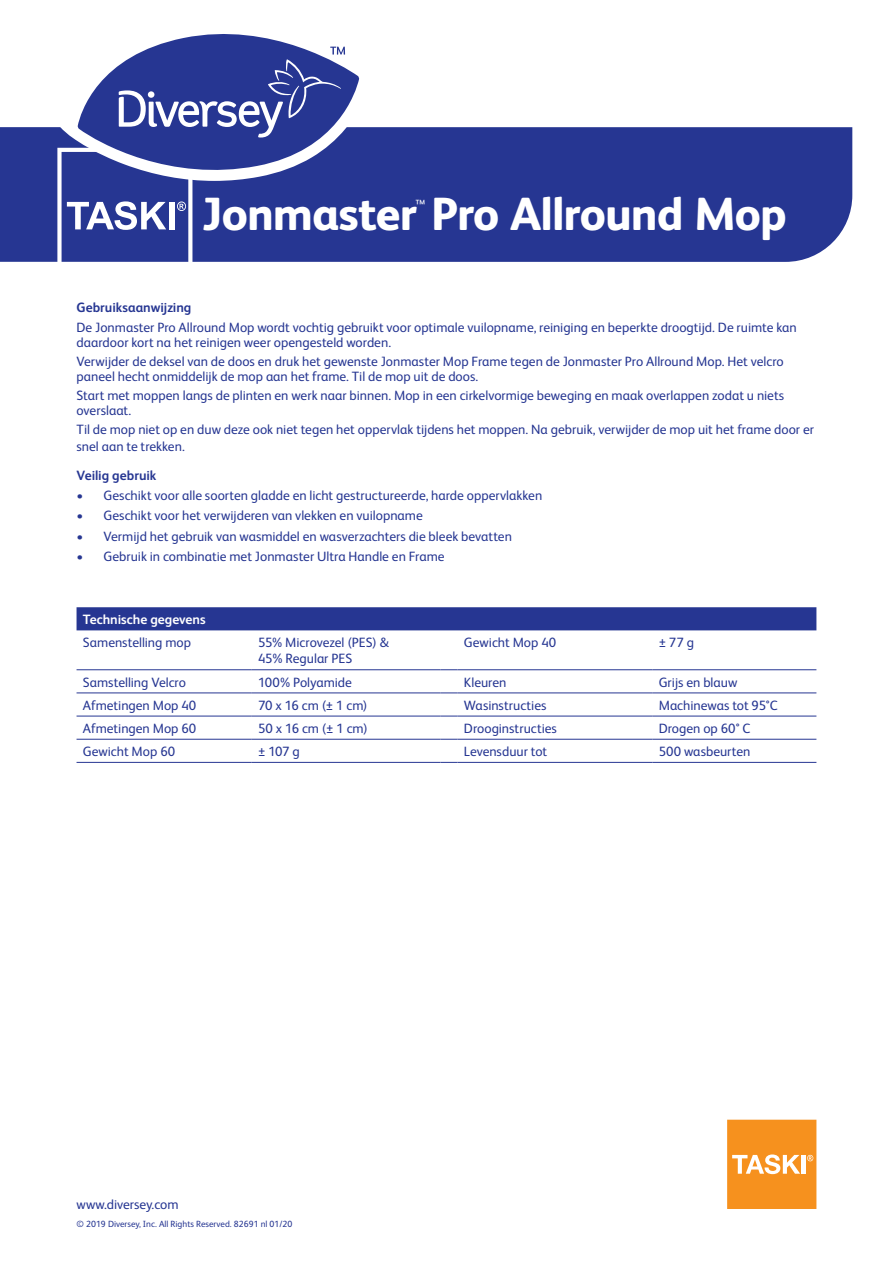
<style>
.page{position:relative;width:893px;height:1263px;background:#fff}
.page>*{position:absolute;margin:0;border:0;box-sizing:border-box;transform-origin:0 0}
.t1{font:800 46.5px "FS Albert Pro";letter-spacing:-.02em;color:#fff}
.t2{font:16.35px "FS Albert Pro";color:#fff}
.Maintext{font:13.5px/15px "FS Albert Pro";color:#263692}
.Table_Text{font:13.5px/16.2px "FS Albert Pro";color:#263692}
.Table_Subheads{font:700 13.5px "FS Albert Pro";color:#fff}
.Subheads{font:700 13.5px "FS Albert Pro";color:#263692}
.Maintext-2{font:700 13.5px "FS Albert Pro";letter-spacing:-.005em;color:#263692}
.t3{font:9px "FS Albert Pro";color:#263692}
</style>
<div class="page">
<div style="left:0;top:127px;width:852px;height:135px;background:#263692"></div>
<svg style="left:57px;top:148px;width:135px;height:114px;background:#4e5ba6"></svg>
<div style="left:169px;top:202px;width:6px;height:27px;background:#fff"></div>
<div style="left:77px;top:607px;width:739px;height:23px;background:#263692"></div>
<hr style="left:77px;top:669px;width:175px;height:1px;background:#263692">
<hr style="left:252px;top:669px;width:189px;height:1px;background:#263692">
<svg style="left:441px;top:669px;width:17px;height:1px"></svg>
<hr style="left:458px;top:669px;width:194px;height:1px;background:#263692">
<hr style="left:652px;top:669px;width:164px;height:1px;background:#263692">
<hr style="left:77px;top:692px;width:175px;height:1px;background:#263692">
<hr style="left:252px;top:692px;width:189px;height:1px;background:#263692">
<svg style="left:441px;top:692px;width:17px;height:1px"></svg>
<hr style="left:458px;top:692px;width:194px;height:1px;background:#263692">
<hr style="left:652px;top:692px;width:164px;height:1px;background:#263692">
<hr style="left:77px;top:716px;width:175px;height:1px;background:#263692">
<hr style="left:252px;top:716px;width:189px;height:1px;background:#263692">
<svg style="left:441px;top:716px;width:17px;height:1px"></svg>
<hr style="left:458px;top:716px;width:194px;height:1px;background:#263692">
<hr style="left:652px;top:716px;width:164px;height:1px;background:#263692">
<hr style="left:77px;top:739px;width:175px;height:1px;background:#263692">
<hr style="left:252px;top:739px;width:189px;height:1px;background:#263692">
<svg style="left:441px;top:739px;width:17px;height:1px"></svg>
<hr style="left:458px;top:739px;width:194px;height:1px;background:#263692">
<hr style="left:652px;top:739px;width:164px;height:1px;background:#263692">
<hr style="left:77px;top:762px;width:175px;height:1px;background:#263692">
<hr style="left:252px;top:762px;width:189px;height:1px;background:#263692">
<svg style="left:441px;top:762px;width:17px;height:1px"></svg>
<hr style="left:458px;top:762px;width:194px;height:1px;background:#263692">
<hr style="left:652px;top:762px;width:164px;height:1px;background:#263692">
<svg style="left:727px;top:1120px;width:89px;height:89px;background:#f69b33"></svg>
<svg style="left:58px;top:78px;width:316px;height:103px"></svg>
<svg style="left:78px;top:34px;width:281px;height:148px;fill:#263692"></svg>
<svg style="left:119px;top:47px;width:226px;height:91px;background:#4a58a4"></svg>
<p class="t1" style="left:202px;top:177px;width:586px">Jonmaster Pro Allround Mop</p>
<p class="t2" style="left:415px;top:194px;width:12px">™</p>
<p class="Subheads" style="left:77px;top:298px;width:116px">Gebruiksaanwijzing</p>
<p class="Maintext" style="left:77px;top:318px;width:722px">De Jonmaster Pro Allround Mop wordt vochtig gebruikt voor optimale vuilopname, reiniging en beperkte droogtijd. De ruimte kan daardoor kort na het reinigen weer opengesteld worden.</p>
<p class="Maintext" style="left:77px;top:353px;width:709px">Verwijder de deksel van de doos en druk het gewenste Jonmaster Mop Frame tegen de Jonmaster Pro Allround Mop. Het velcro paneel hecht onmiddelijk de mop aan het frame. Til de mop uit de doos.</p>
<p class="Maintext" style="left:77px;top:387px;width:709px">Start met moppen langs de plinten en werk naar binnen. Mop in een cirkelvormige beweging en maak overlappen zodat u niets overslaat.</p>
<p class="Maintext" style="left:77px;top:421px;width:739px;line-height:16.2px">Til de mop niet op en duw deze ook niet tegen het oppervlak tijdens het moppen. Na gebruik, verwijder de mop uit het frame door er snel aan te trekken.</p>
<p class="Maintext-2" style="left:77px;top:465px;width:81px">Veilig gebruik</p>
<p class="Maintext" style="left:77px;top:487px;width:467px">• Geschikt voor alle soorten gladde en licht gestructureerde, harde oppervlakken</p>
<p class="Maintext" style="left:77px;top:507px;width:348px">• Geschikt voor het verwijderen van vlekken en vuilopname</p>
<p class="Maintext" style="left:77px;top:528px;width:437px">• Vermijd het gebruik van wasmiddel en wasverzachters die bleek bevatten</p>
<p class="Maintext" style="left:77px;top:548px;width:370px">• Gebruik in combinatie met Jonmaster Ultra Handle en Frame</p>
<p class="Table_Subheads" style="left:83px;top:610px;width:124px">Technische gegevens</p>
<p class="Table_Text" style="left:83px;top:633px;width:110px">Samenstelling mop</p>
<p class="Table_Text" style="left:258px;top:633px;width:132px">55% Microvezel (PES) &amp;<br>45% Regular PES</p>
<p class="Table_Text" style="left:464px;top:633px;width:94px">Gewicht Mop 40</p>
<p class="Table_Text" style="left:659px;top:633px;width:37px">± 77 g</p>
<p class="Table_Text" style="left:83px;top:673px;width:105px">Samstelling Velcro</p>
<p class="Table_Text" style="left:258px;top:673px;width:95px">100% Polyamide</p>
<p class="Table_Text" style="left:464px;top:673px;width:44px">Kleuren</p>
<p class="Table_Text" style="left:659px;top:673px;width:80px">Grijs en blauw</p>
<p class="Table_Text" style="left:83px;top:696px;width:115px">Afmetingen Mop 40</p>
<p class="Table_Text" style="left:258px;top:696px;width:111px">70 x 16 cm (± 1 cm)</p>
<p class="Table_Text" style="left:464px;top:696px;width:84px">Wasinstructies</p>
<p class="Table_Text" style="left:659px;top:696px;width:121px">Machinewas tot 95°C</p>
<p class="Table_Text" style="left:83px;top:719px;width:115px">Afmetingen Mop 60</p>
<p class="Table_Text" style="left:258px;top:719px;width:111px">50 x 16 cm (± 1 cm)</p>
<p class="Table_Text" style="left:464px;top:719px;width:95px">Drooginstructies</p>
<p class="Table_Text" style="left:659px;top:719px;width:93px">Drogen op 60° C</p>
<p class="Table_Text" style="left:83px;top:742px;width:94px">Gewicht Mop 60</p>
<p class="Table_Text" style="left:258px;top:742px;width:43px">± 107 g</p>
<p class="Table_Text" style="left:464px;top:742px;width:85px">Levensduur tot</p>
<p class="Table_Text" style="left:659px;top:742px;width:93px">500 wasbeurten</p>
<p class="Maintext" style="left:77px;top:1196px;width:104px">www.diversey.com</p>
<p class="t3" style="left:77px;top:1217px;width:217px">© 2019 Diversey, Inc. All Rights Reserved. 82691 nl 01/20</p>
</div>
